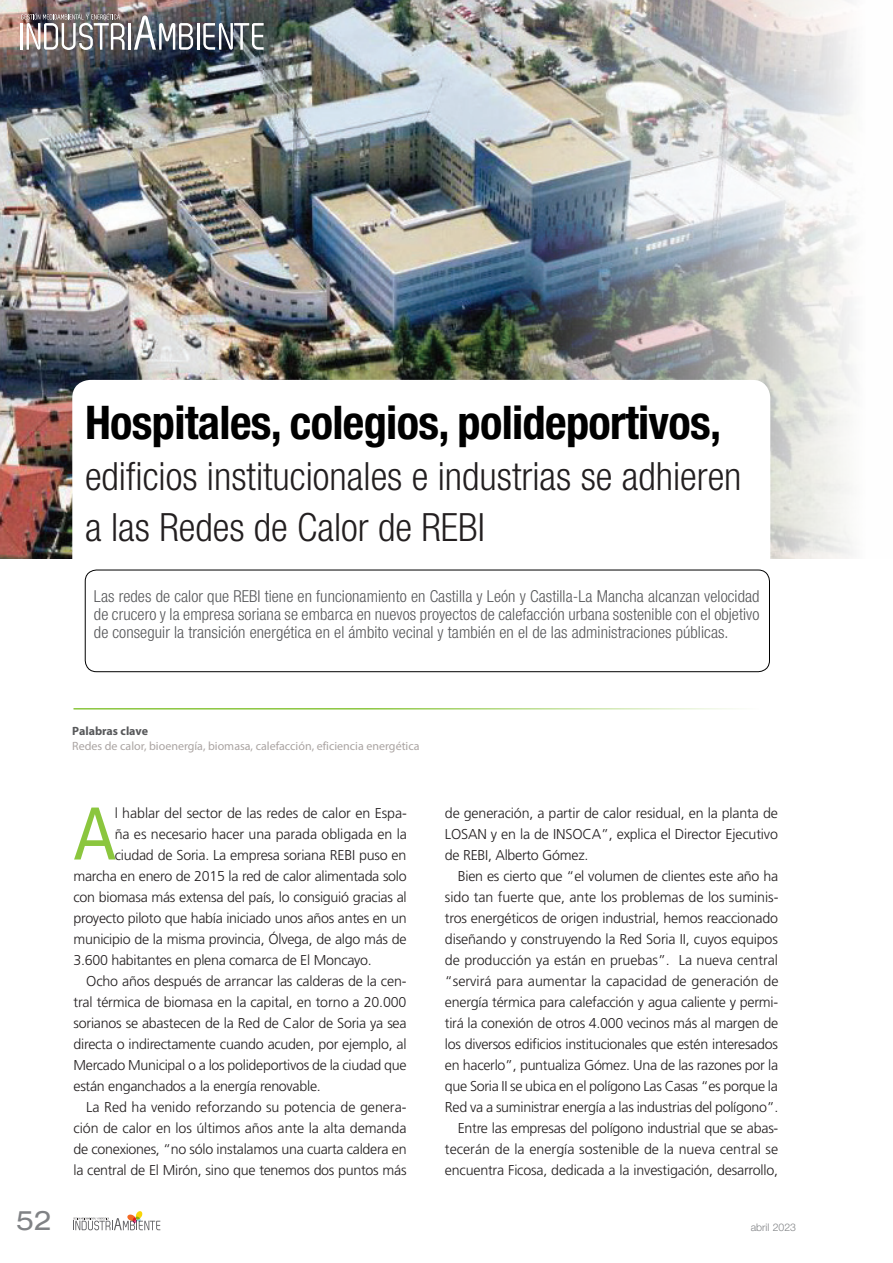
<style>
.page{position:relative;width:893px;height:1263px;background:#fff}
.page>*{position:absolute;margin:0;border:0;box-sizing:border-box;transform-origin:0 0}
.t1{font:condensed 74.4px "Frutiger";color:#8bc63e}
.t2{font:700 condensed 46.5px "Helvetica Neue LT Std";letter-spacing:-.015em;color:#000}
.t3{font:300 condensed 39px/51px "Helvetica Neue LT Std";color:#231f20}
.t4{font:expanded 27px "Helvetica Neue LT Std";color:#808285}
.t5{font:300 condensed 16.5px/18px "Helvetica Neue LT Std";letter-spacing:.005em;color:#57585a;text-align:justify}
.t6{font:300 14.25px/21px "Frutiger";letter-spacing:-.02em;color:#231f20;text-align:justify}
.t7{font:12px "Myriad Pro";color:#aba5a3}
.t8{font:700 12px "Myriad Pro";color:#57585a}
.t9{font:300 10.5px "Helvetica Neue LT Std";color:#808285}
</style>
<div class="page">
<svg style="left:73px;top:1211px;width:87px;height:19px"></svg>
<img style="left:0;top:0;width:853px;height:558px">
<svg style="left:72px;top:380px;width:698px;height:179px"></svg>
<hr style="left:20px;top:23px;width:3px;height:27px;background:#fff">
<hr style="left:128px;top:23px;width:3px;height:27px;background:#fff">
<svg style="left:134px;top:15px;width:59px;height:35px"></svg>
<hr style="left:197px;top:23px;width:2px;height:27px;background:#fff">
<svg style="left:203px;top:23px;width:61px;height:27px"></svg>
<img style="left:21px;top:13px;width:104px;height:37px">
<div style="left:85px;top:570px;width:685px;height:102px;border:1px solid #000;border-radius:11px"></div>
<hr style="left:74px;top:708px;width:705px;height:1px;background:#8bc63e">
<h2 class="t2" style="left:85px;top:395px;width:638px">Hospitales, colegios, polideportivos,</h2>
<h3 class="t3" style="left:85px;top:451px;width:658px">edificios institucionales e industrias se adhieren a las Redes de Calor de REBI</h3>
<p class="t5" style="left:94px;top:587px;width:667px">Las redes de calor que REBI tiene en funcionamiento en Castilla y León y Castilla-La Mancha alcanzan velocidad de crucero y la empresa soriana se embarca en nuevos proyectos de calefacción urbana sostenible con el objetivo de conseguir la transición energética en el ámbito vecinal y también en el de las administraciones públicas.</p>
<h3 class="t4" style="left:16px;top:1204px;width:38px">52</h3>
<p class="t8" style="left:72px;top:723px;width:77px">Palabras clave</p>
<p class="t7" style="left:72px;top:739px;width:349px">Redes de calor, bioenergía, biomasa, calefacción, eficiencia energética</p>
<h1 class="t1" style="left:74px;top:790px;width:44px">A</h1>
<p class="t6" style="left:115px;top:802px;width:294px">l hablar del sector de las redes de calor en Espa-</p>
<p class="t6" style="left:115px;top:823px;width:294px">ña es necesario hacer una parada obligada en la</p>
<p class="t6" style="left:115px;top:844px;width:293px">ciudad de Soria. La empresa soriana REBI puso en</p>
<p class="t6" style="left:74px;top:865px;width:335px">marcha en enero de 2015 la red de calor alimentada solo</p>
<p class="t6" style="left:74px;top:886px;width:335px">con biomasa más extensa del país, lo consiguió gracias al</p>
<p class="t6" style="left:74px;top:907px;width:335px">proyecto piloto que había iniciado unos años antes en un</p>
<p class="t6" style="left:74px;top:928px;width:335px">municipio de la misma provincia, Ólvega, de algo más de</p>
<p class="t6" style="left:74px;top:949px;width:300px">3.600 habitantes en plena comarca de El Moncayo.</p>
<p class="t6" style="left:86px;top:970px;width:322px">Ocho años después de arrancar las calderas de la cen-</p>
<p class="t6" style="left:74px;top:991px;width:334px">tral térmica de biomasa en la capital, en torno a 20.000</p>
<p class="t6" style="left:74px;top:1012px;width:335px">sorianos se abastecen de la Red de Calor de Soria ya sea</p>
<p class="t6" style="left:74px;top:1033px;width:335px">directa o indirectamente cuando acuden, por ejemplo, al</p>
<p class="t6" style="left:74px;top:1054px;width:335px">Mercado Municipal o a los polideportivos de la ciudad que</p>
<p class="t6" style="left:74px;top:1075px;width:249px">están enganchados a la energía renovable.</p>
<p class="t6" style="left:86px;top:1096px;width:322px">La Red ha venido reforzando su potencia de genera-</p>
<p class="t6" style="left:74px;top:1117px;width:335px">ción de calor en los últimos años ante la alta demanda</p>
<p class="t6" style="left:74px;top:1138px;width:335px">de conexiones, “no sólo instalamos una cuarta caldera en</p>
<p class="t6" style="left:74px;top:1159px;width:335px">la central de El Mirón, sino que tenemos dos puntos más</p>
<p class="t6" style="left:445px;top:802px;width:334px">de generación, a partir de calor residual, en la planta de LOSAN y en la de INSOCA”, explica el Director Ejecutivo de REBI, Alberto Gómez.</p>
<p class="t6" style="left:445px;top:865px;width:335px;text-align:right">Bien es cierto que “el volumen de clientes este año ha sido tan fuerte que, ante los problemas de los suminis&shy;tros energéticos de origen industrial, hemos reaccionado diseñando y construyendo la Red Soria II, cuyos equipos de producción ya están en pruebas”. La nueva central “servirá para aumentar la capacidad de generación de energía térmica para calefacción y agua caliente y permi&shy;tirá la conexión de otros 4.000 vecinos más al margen de los diversos edificios institucionales que estén interesados en hacerlo”, puntualiza Gómez. Una de las razones por la que Soria II se ubica en el polígono Las Casas “es porque la Red va a suministrar energía a las industrias del polígono”.<br>Entre las empresas del polígono industrial que se abas&shy;tecerán de la energía sostenible de la nueva central se encuentra Ficosa, dedicada a la investigación, desarrollo,</p>
<p class="t9" style="left:751px;top:1221px;width:47px">abril 2023</p>
</div>
